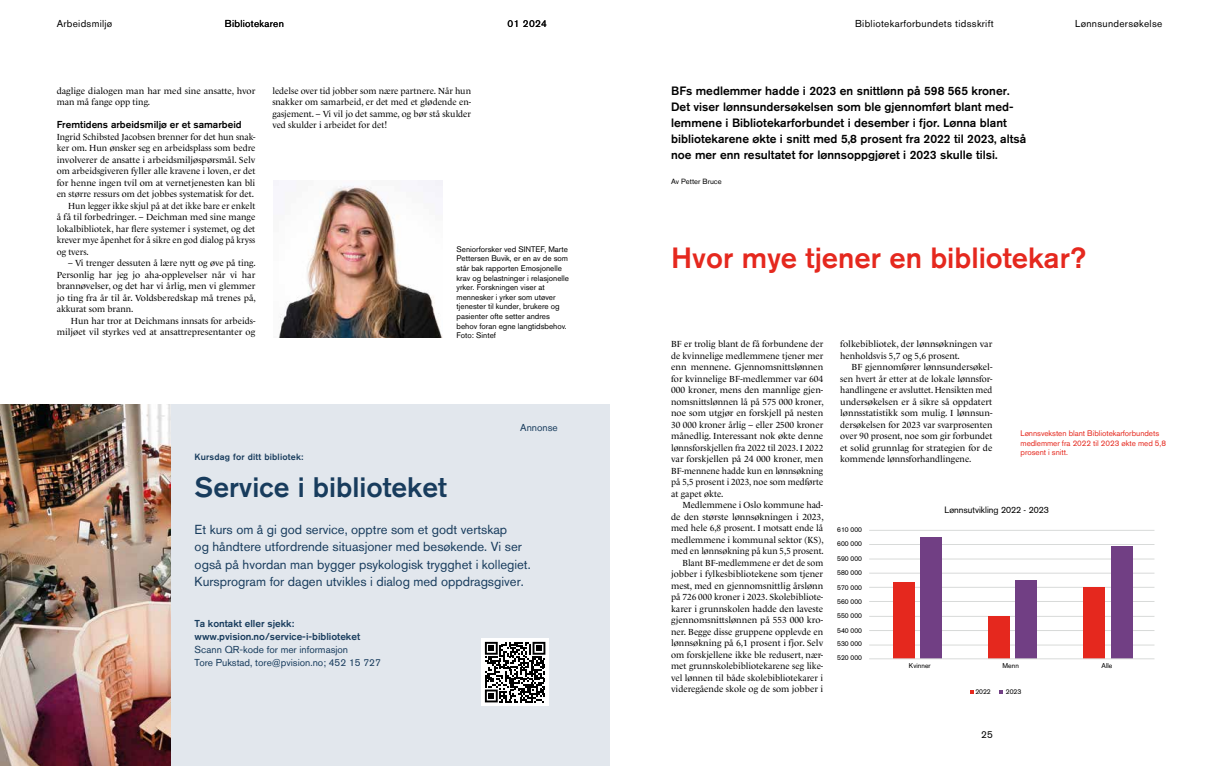
<style>
.page{position:relative;width:1219px;height:766px;background:#fff}
.page>*{position:absolute;margin:0;border:0;box-sizing:border-box;transform-origin:0 0}
.t1{font:500 29px "Akzidenz Grotesk BQ";color:#e5281e}
.t2{font:500 28px "Akzidenz Grotesk BQ";color:#183c5d}
.t3{font:13px/17.5px "Akzidenz Grotesk BQ";color:#183c5d}
.t4{font:500 12px/16px "Akzidenz Grotesk BQ";color:#000}
.t5{font:10px "Akzidenz Grotesk BQ";letter-spacing:.03em;color:#000}
.t6{font:10px/13px "Akzidenz Grotesk BQ";color:#183c5d}
.t7{font:500 10px/13px "Akzidenz Grotesk BQ";color:#183c5d}
.t8{font:500 10px "Akzidenz Grotesk BQ";color:#000}
.t9{font:9px/11.5px "Le Monde Livre Std";color:#000;text-align:justify}
.t10{font:500 9px "Akzidenz Grotesk BQ";letter-spacing:.02em;color:#183c5d}
.t11{font:9px "Akzidenz Grotesk";color:#000}
.t12{font:8px/9.6px "Akzidenz Grotesk BQ";color:#000}
.t13{font:8px/9.6px "Akzidenz Grotesk BQ";letter-spacing:-.005em;color:#e5281e}
.t14{font:7.5px "Akzidenz Grotesk BQ";color:#000}
.t15{font:6.9px "Akzidenz Grotesk";color:#000}
</style>
<div class="page">
<img style="left:274px;top:180px;width:168px;height:157px">
<hr style="left:869px;top:644px;width:285px;height:1px;background:#d8dad9">
<hr style="left:869px;top:630px;width:285px;height:1px;background:#d8dad9">
<hr style="left:869px;top:616px;width:285px;height:1px;background:#d8dad9">
<hr style="left:869px;top:601px;width:285px;height:1px;background:#d8dad9">
<hr style="left:869px;top:587px;width:285px;height:1px;background:#d8dad9">
<hr style="left:869px;top:572px;width:285px;height:1px;background:#d8dad9">
<hr style="left:869px;top:558px;width:285px;height:1px;background:#d8dad9">
<hr style="left:869px;top:544px;width:285px;height:1px;background:#d8dad9">
<hr style="left:869px;top:530px;width:285px;height:1px;background:#d8dad9">
<div style="left:893px;top:582px;width:22px;height:76px;background:#e5281e"></div>
<div style="left:988px;top:616px;width:22px;height:42px;background:#e5281e"></div>
<div style="left:1084px;top:587px;width:21px;height:71px;background:#e5281e"></div>
<div style="left:1111px;top:546px;width:21px;height:112px;background:#713f84"></div>
<div style="left:1016px;top:580px;width:21px;height:78px;background:#713f84"></div>
<div style="left:920px;top:537px;width:22px;height:121px;background:#713f84"></div>
<hr style="left:869px;top:658px;width:285px;height:1px;background:#d8dad9">
<svg style="left:999px;top:690px;width:4px;height:3px"></svg>
<div style="left:160px;top:404px;width:449px;height:361px;background:#e2e7ed"></div>
<img style="left:0;top:404px;width:170px;height:361px">
<div style="left:481px;top:638px;width:68px;height:67px;background:#fff"></div>
<svg style="left:485px;top:641px;width:60px;height:61px"></svg>
<p class="t5" style="left:57px;top:17px;width:57px">Arbeidsmiljø</p>
<p class="t5" style="left:225px;top:17px;width:61px">Bibliotekaren</p>
<p class="t5" style="left:508px;top:17px;width:41px">01 2024</p>
<p class="t5" style="left:1075px;top:17px;width:89px">Lønnsundersøkelse</p>
<p class="t5" style="left:855px;top:17px;width:140px">Bibliotekarforbundets tidsskrift</p>
<p class="t9" style="left:57px;top:85px;width:200px">daglige dialogen man har med sine ansatte, hvor man må fange opp ting.</p>
<p class="t8" style="left:57px;top:119px;width:187px">Fremtidens arbeidsmiljø er et samarbeid</p>
<p class="t9" style="left:57px;top:131px;width:200px">Ingrid Schibsted Jacobsen brenner for det hun snak-</p>
<p class="t9" style="left:57px;top:142px;width:200px">ker om. Hun ønsker seg en arbeidsplass som bedre</p>
<p class="t9" style="left:57px;top:154px;width:200px">involverer de ansatte i arbeidsmiljøspørsmål. Selv</p>
<p class="t9" style="left:57px;top:165px;width:200px">om arbeidsgiveren fyller alle kravene i loven, er det</p>
<p class="t9" style="left:57px;top:177px;width:200px">for henne ingen tvil om at vernetjenesten kan bli</p>
<p class="t9" style="left:57px;top:188px;width:199px">en større ressurs om det jobbes systematisk for det.</p>
<p class="t9" style="left:68px;top:200px;width:189px">Hun legger ikke skjul på at det ikke bare er enkelt</p>
<p class="t9" style="left:57px;top:211px;width:200px">å få til forbedringer. – Deichman med sine mange</p>
<p class="t9" style="left:57px;top:223px;width:200px">lokalbibliotek, har flere systemer i systemet, og det</p>
<p class="t9" style="left:57px;top:234px;width:200px">krever mye åpenhet for å sikre en god dialog på kryss</p>
<p class="t9" style="left:57px;top:246px;width:34px">og tvers.</p>
<p class="t9" style="left:57px;top:257px;width:201px;text-indent:11px">– Vi trenger dessuten å lære nytt og øve på ting.<br>Personlig har jeg jo aha-opplevelser når vi har brannøvelser, og det har vi årlig, men vi glemmer jo ting fra år til år. Voldsberedskap må trenes på, akkurat som brann.</p>
<p class="t9" style="left:57px;top:315px;width:200px;text-align:right">Hun har tror at Deichmans innsats for arbeids&shy;miljøet vil styrkes ved at ansattrepresentanter og</p>
<p class="t9" style="left:272px;top:85px;width:200px">ledelse over tid jobber som nære partnere. Når hun snakker om samarbeid, er det med et glødende en&shy;gasjement. – Vi vil jo det samme, og bør stå skulder ved skulder i arbeidet for det!</p>
<p class="t12" style="left:457px;top:244px;width:114px">Seniorforsker ved SINTEF, Marte<br>Pettersen Buvik, er en av de som står bak rapporten Emosjonelle krav og belastninger i relasjonelle yrker. Forskningen viser at mennesker i yrker som utøver tjenester til kunder, brukere og pasienter ofte setter andres behov foran egne langtidsbehov.<br>Foto: Sintef</p>
<p class="t6" style="left:520px;top:420px;width:39px">Annonse</p>
<p class="t10" style="left:195px;top:451px;width:110px">Kursdag for ditt bibliotek:</p>
<h2 class="t2" style="left:195px;top:469px;width:254px">Service i biblioteket</h2>
<h3 class="t3" style="left:195px;top:520px;width:338px">Et kurs om å gi god service, opptre som et godt vertskap<br>og håndtere utfordrende situasjoner med besøkende. Vi ser også på hvordan man bygger psykologisk trygghet i kollegiet.<br>Kursprogram for dagen utvikles i dialog med oppdragsgiver.</h3>
<p class="t7" style="left:195px;top:616px;width:167px">Ta kontakt eller sjekk: www.pvision.no/service-i-biblioteket</p>
<p class="t6" style="left:195px;top:642px;width:188px">Scann QR-kode for mer informasjon<br>Tore Pukstad, tore@pvision.no; 452 15 727</p>
<p class="t4" style="left:671px;top:82px;width:357px">BFs medlemmer hadde i 2023 en snittlønn på 598 565 kroner.<br>Det viser lønnsundersøkelsen som ble gjennomført blant med&shy;lemmene i Bibliotekarforbundet i desember i fjor. Lønna blant bibliotekarene økte i snitt med 5,8 prosent fra 2022 til 2023, altså noe mer enn resultatet for lønnsoppgjøret i 2023 skulle tilsi.</p>
<p class="t14" style="left:671px;top:177px;width:52px">Av Petter Bruce</p>
<h1 class="t1" style="left:671px;top:240px;width:417px">Hvor mye tjener en bibliotekar?</h1>
<p class="t9" style="left:671px;top:338px;width:154px">BF er trolig blant de få forbundene der de kvinnelige medlemmene tjener mer enn mennene. Gjennomsnittslønnen for kvinnelige BF-medlemmer var 604<br>000 kroner, mens den mannlige gjen&shy;nomsnittslønnen lå på 575 000 kroner, noe som utgjør en forskjell på nesten 30 000 kroner årlig – eller 2500 kroner månedlig. Interessant nok økte denne lønnsforskjellen fra 2022 til 2023. I 2022 var forskjellen på 24 000 kroner, men BF-mennene hadde kun en lønnsøkning på 5,5 prosent i 2023, noe som medførte at gapet økte.</p>
<p class="t9" style="left:671px;top:499px;width:154px;text-align:right">Medlemmene i Oslo kommune had-<br>de den største lønnsøkningen i 2023, med hele 6,8 prosent. I motsatt ende lå medlemmene i kommunal sektor (KS), med en lønnsøkning på kun 5,5 prosent.<br>Blant BF-medlemmene er det de som jobber i fylkesbibliotekene som tjener mest, med en gjennomsnittlig årslønn på 726 000 kroner i 2023. Skolebibliote&shy;karer i grunnskolen hadde den laveste gjennomsnittslønnen på 553 000 kro&shy;ner. Begge disse gruppene opplevde en lønnsøkning på 6,1 prosent i fjor. Selv om forskjellene ikke ble redusert, nær&shy;met grunnskolebibliotekarene seg like&shy;vel lønnen til både skolebibliotekarer i videregående skole og de som jobber i</p>
<p class="t9" style="left:840px;top:338px;width:154px">folkebibliotek, der lønnsøkningen var henholdsvis 5,7 og 5,6 prosent.</p>
<p class="t9" style="left:840px;top:361px;width:154px;text-indent:11px">BF gjennomfører lønnsundersøkel&shy;sen hvert år etter at de lokale lønnsfor&shy;handlingene er avsluttet. Hensikten med undersøkelsen er å sikre så oppdatert lønnsstatistikk som mulig. I lønnsun&shy;dersøkelsen for 2023 var svarprosenten over 90 prosent, noe som gir forbundet et solid grunnlag for strategien for de kommende lønnsforhandlingene.</p>
<p class="t13" style="left:1020px;top:428px;width:147px">Lønnsveksten blant Bibliotekarforbundets medlemmer fra 2022 til 2023 økte med 5,8 prosent i snitt.</p>
<p class="t15" style="left:837px;top:525px;width:26px">610 000</p>
<p class="t15" style="left:837px;top:539px;width:26px">600 000</p>
<p class="t15" style="left:837px;top:554px;width:26px">590 000</p>
<p class="t15" style="left:837px;top:568px;width:26px">580 000</p>
<p class="t15" style="left:837px;top:583px;width:26px">570 000</p>
<p class="t15" style="left:837px;top:597px;width:26px">560 000</p>
<p class="t15" style="left:837px;top:611px;width:26px">550 000</p>
<p class="t15" style="left:837px;top:626px;width:26px">540 000</p>
<p class="t15" style="left:837px;top:639px;width:26px">530 000</p>
<p class="t15" style="left:837px;top:653px;width:26px">520 000</p>
<p class="t11" style="left:944px;top:504px;width:106px">Lønnsutvikling 2022 - 2023</p>
<p class="t15" style="left:909px;top:661px;width:23px">Kvinner</p>
<p class="t15" style="left:1002px;top:661px;width:18px">Menn</p>
<p class="t15" style="left:1102px;top:661px;width:12px">Alle</p>
<p class="t15" style="left:975px;top:687px;width:17px">2022</p>
<p class="t15" style="left:1006px;top:687px;width:17px">2023</p>
<p class="t5" style="left:981px;top:728px;width:13px">25</p>
</div>
